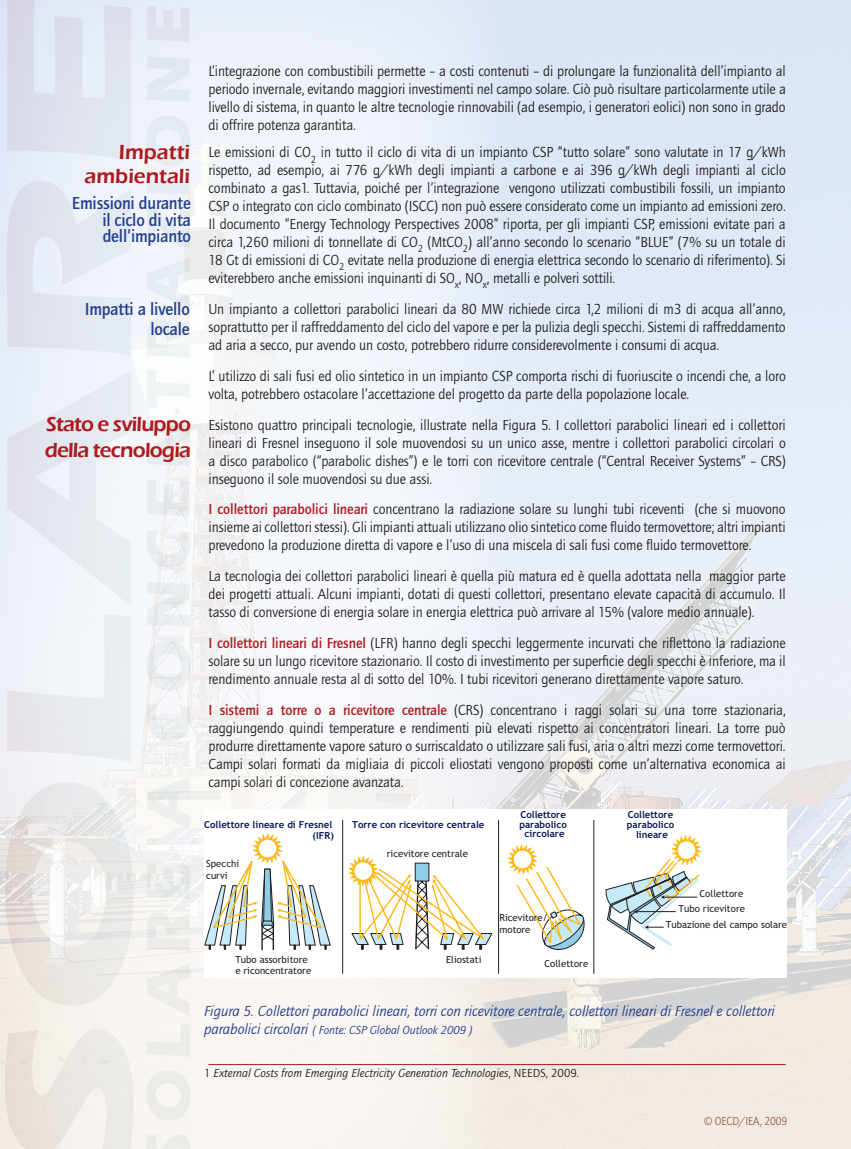
<style>
.page{position:relative;width:851px;height:1149px;background:#fff}
.page>*{position:absolute;margin:0;border:0;box-sizing:border-box;transform-origin:0 0}
._01_-_Titres_rouge{font:600 21px "Eras ITC";letter-spacing:-.04em;color:#ae1a1e}
._01_-_Titres_rouge-2{font:600 21px/24px "Eras ITC";color:#ae1a1e;text-align:right}
._02_-_Titre_Bleu{font:500 18px/16.5px "Quay Sans ITC Std";letter-spacing:-.01em;color:#253f8e;text-align:justify;scale:.95 1}
._01_-_TC_-_Right_Pag{font:15px/18px "Quay Sans ITC Std";letter-spacing:-.005em;color:#231f20;text-align:justify;scale:.95 1}
._03_-_Titre_Fig{font:italic 15px "Quay Sans ITC Std";letter-spacing:-.005em;color:#253f8e}
.t1{font:italic 12px "Quay Sans ITC Std";color:#231f20}
._03_-_Titre_Fig-2{font:italic 12px "Quay Sans ITC Std";letter-spacing:-.005em;color:#253f8e}
.t2{font:12px "Quay Sans ITC Std";letter-spacing:-.01em;color:#9a5c4c;scale:.9 1}
.t3{font:9.75px/11.7px "Trebuchet MS";color:#231f20}
.t4{font:700 9.75px/9.8px "Trebuchet MS";color:#091855;text-align:center}
.s1{font-weight:500;color:#ae1a1e}
.s2{font-size:15px}
.s3{font-style:normal}
</style>
<div class="page">
<img style="left:506px;top:0;width:344px;height:1148px">
<div style="left:0;top:0;width:506px;height:1148px;background:linear-gradient(to bottom,#eaf2fd,#f8f3ee)"></div>
<div style="left:204px;top:809px;width:583px;height:168px;background:#fff"></div>
<svg style="left:507px;top:844px;width:78px;height:106px"></svg>
<svg style="left:204px;top:832px;width:288px;height:119px"></svg>
<svg style="left:605px;top:835px;width:96px;height:114px"></svg>
<hr style="left:593px;top:819px;width:1px;height:154px;background:#231f20">
<hr style="left:498px;top:819px;width:1px;height:154px;background:#231f20">
<hr style="left:342px;top:819px;width:1px;height:154px;background:#231f20">
<hr style="left:208px;top:1063px;width:577px;height:1px;background:#ae1a1e">
<p class="_01_-_Titres_rouge-2" style="left:85px;top:141px;width:107px">Impatti ambientali</p>
<p class="_02_-_Titre_Bleu" style="left:102px;top:195px;width:95px;text-indent:-31px">Emissioni durante il ciclo di vita dell’impianto</p>
<p class="_02_-_Titre_Bleu" style="left:85px;top:299px;width:112px;line-height:19.5px;text-align:right">Impatti a livello locale</p>
<p class="_01_-_Titres_rouge" style="left:46px;top:412px;width:146px">Stato e sviluppo</p>
<p class="_01_-_Titres_rouge" style="left:45px;top:438px;width:148px">della tecnologia</p>
<p class="_01_-_TC_-_Right_Pag" style="left:208px;top:61px;width:609px">L’integrazione con combustibili permette – a costi contenuti – di prolungare la funzionalità dell’impianto al periodo invernale, evitando maggiori investimenti nel campo solare. Ciò può risultare particolarmente utile a livello di sistema, in quanto le altre tecnologie rinnovabili (ad esempio, i generatori eolici) non sono in grado di offrire potenza garantita.</p>
<p class="_01_-_TC_-_Right_Pag" style="left:208px;top:143px;width:609px">Le emissioni di CO<sub>2</sub> in tutto il ciclo di vita di un impianto CSP “tutto solare” sono valutate in 17 g/kWh rispetto, ad esempio, ai 776 g/kWh degli impianti a carbone e ai 396 g/kWh degli impianti al ciclo combinato a gas1. Tuttavia, poiché per l’integrazione vengono utilizzati combustibili fossili, un impianto CSP o integrato con ciclo combinato (ISCC) non può essere considerato come un impianto ad emissioni zero.<br>Il documento “Energy Technology Perspectives 2008” riporta, per gli impianti CSP, emissioni evitate pari a circa 1,260 milioni di tonnellate di CO<sub>2</sub> (MtCO<sub>2</sub>) all’anno secondo lo scenario “BLUE” (7% su un totale di 18 Gt di emissioni di CO<sub>2</sub> evitate nella produzione di energia elettrica secondo lo scenario di riferimento). Si eviterebbero anche emissioni inquinanti di SO<sub>x</sub>, NO<sub>x</sub>, metalli e polveri sottili.</p>
<p class="_01_-_TC_-_Right_Pag" style="left:208px;top:300px;width:609px">Un impianto a collettori parabolici lineari da 80 MW richiede circa 1,2 milioni di m3 di acqua all’anno, soprattutto per il raffreddamento del ciclo del vapore e per la pulizia degli specchi. Sistemi di raffreddamento ad aria a secco, pur avendo un costo, potrebbero ridurre considerevolmente i consumi di acqua.</p>
<p class="_01_-_TC_-_Right_Pag" style="left:208px;top:367px;width:609px">L’ utilizzo di sali fusi ed olio sintetico in un impianto CSP comporta rischi di fuoriuscite o incendi che, a loro volta, potrebbero ostacolare l’accettazione del progetto da parte della popolazione locale.</p>
<p class="_01_-_TC_-_Right_Pag" style="left:208px;top:415px;width:609px">Esistono quattro principali tecnologie, illustrate nella Figura 5. I collettori parabolici lineari ed i collettori lineari di Fresnel inseguono il sole muovendosi su un unico asse, mentre i collettori parabolici circolari o a disco parabolico (“parabolic dishes”) e le torri con ricevitore centrale (“Central Receiver Systems” – CRS) inseguono il sole muovendosi su due assi.</p>
<p class="_01_-_TC_-_Right_Pag" style="left:208px;top:500px;width:609px"><span class="s1">I collettori parabolici lineari</span> concentrano la radiazione solare su lunghi tubi riceventi (che si muovono insieme ai collettori stessi). Gli impianti attuali utilizzano olio sintetico come fluido termovettore; altri impianti prevedono la produzione diretta di vapore e l’uso di una miscela di sali fusi come fluido termovettore.</p>
<p class="_01_-_TC_-_Right_Pag" style="left:208px;top:567px;width:609px">La tecnologia dei collettori parabolici lineari è quella più matura ed è quella adottata nella maggior parte dei progetti attuali. Alcuni impianti, dotati di questi collettori, presentano elevate capacità di accumulo. Il tasso di conversione di energia solare in energia elettrica può arrivare al 15% (valore medio annuale).</p>
<p class="_01_-_TC_-_Right_Pag" style="left:208px;top:634px;width:609px"><span class="s1">I collettori lineari di Fresnel</span> (LFR) hanno degli specchi leggermente incurvati che riflettono la radiazione solare su un lungo ricevitore stazionario. Il costo di investimento per superficie degli specchi è inferiore, ma il rendimento annuale resta al di sotto del 10%. I tubi ricevitori generano direttamente vapore saturo.</p>
<p class="_01_-_TC_-_Right_Pag" style="left:208px;top:700px;width:609px"><span class="s1">I sistemi a torre o a ricevitore centrale</span> (CRS) concentrano i raggi solari su una torre stazionaria, raggiungendo quindi temperature e rendimenti più elevati rispetto ai concentratori lineari. La torre può produrre direttamente vapore saturo o surriscaldato o utilizzare sali fusi, aria o altri mezzi come termovettori.<br>Campi solari formati da migliaia di piccoli eliostati vengono proposti come un’alternativa economica ai campi solari di concezione avanzata.</p>
<p class="t4" style="left:204px;top:818px;width:131px;line-height:11.1px;text-align:right">Collettore lineare di Fresnel (IFR)</p>
<p class="t4" style="left:352px;top:819px;width:134px">Torre con ricevitore centrale</p>
<p class="t4" style="left:519px;top:809px;width:49px">Collettore parabolico circolare</p>
<p class="t3" style="left:206px;top:858px;width:34px">Specchi curvi</p>
<p class="t3" style="left:387px;top:847px;width:83px">ricevitore centrale</p>
<p class="t3" style="left:235px;top:953px;width:77px">Tubo assorbitore e riconcentratore</p>
<p class="t3" style="left:446px;top:953px;width:37px">Eliostati</p>
<p class="t3" style="left:499px;top:911px;width:50px">Ricevitore/ motore</p>
<p class="t3" style="left:544px;top:957px;width:45px">Collettore</p>
<p class="t4" style="left:626px;top:809px;width:49px">Collettore parabolico lineare</p>
<p class="t3" style="left:678px;top:886px;width:68px;line-height:14.5px;text-align:right">Collettore<br>Tubo ricevitore</p>
<p class="t3" style="left:665px;top:918px;width:123px">Tubazione del campo solare</p>
<p class="_03_-_Titre_Fig" style="left:204px;top:1002px;width:572px">Figura 5. Collettori parabolici lineari, torri con ricevitore centrale, collettori lineari di Fresnel e collettori</p>
<p class="_03_-_Titre_Fig-2" style="left:204px;top:1023px;width:270px"><span class="s2">parabolici circolari</span> ( Fonte: CSP Global Outlook 2009 )</p>
<p class="t1" style="left:204px;top:1066px;width:376px"><span class="s3">1</span> External Costs from Emerging Electricity Generation Technologies<span class="s3">, NEEDS, 2009.</span></p>
<p class="t2" style="left:704px;top:1113px;width:94px">© OECD/IEA, 2009</p>
</div>
